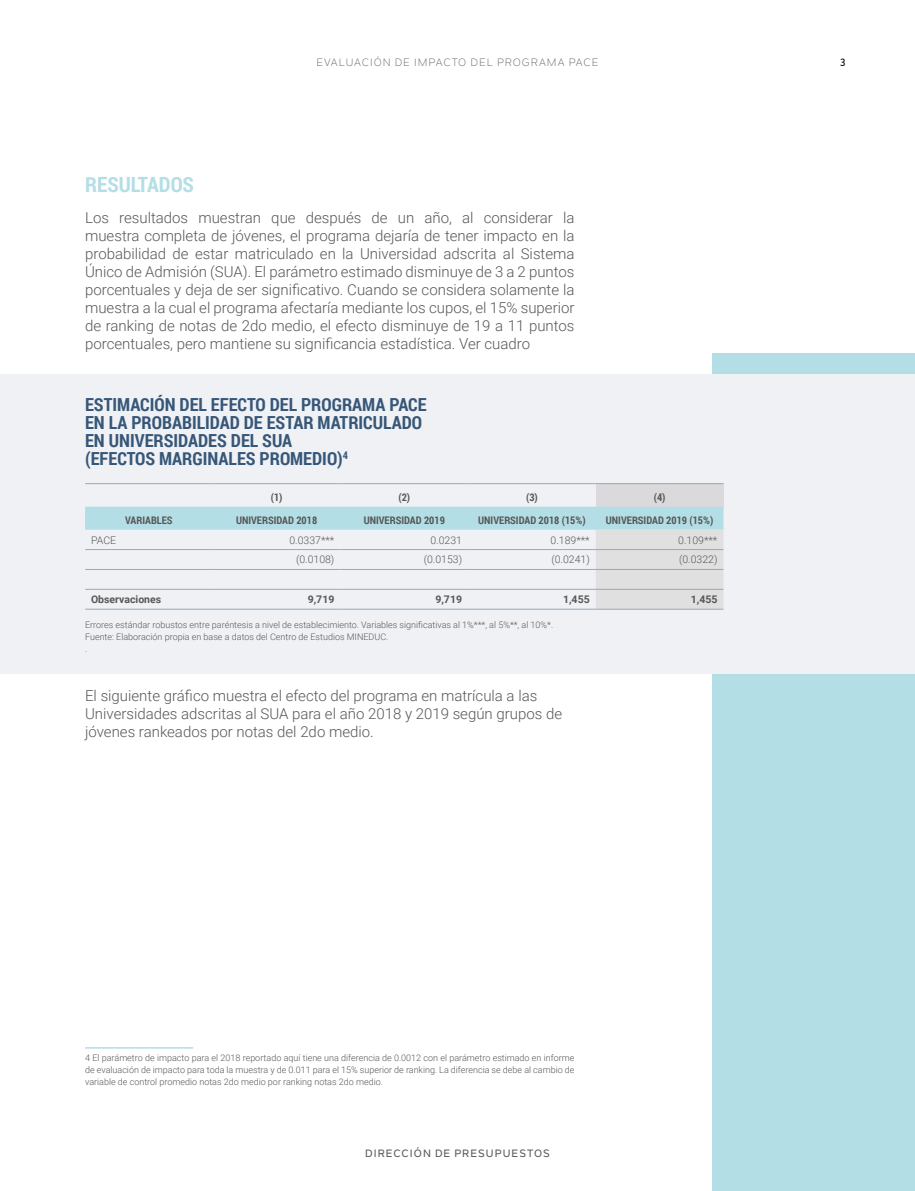
<style>
.page{position:relative;width:915px;height:1191px;background:#fff}
.page>*{position:absolute;margin:0;border:0;box-sizing:border-box;transform-origin:0 0}
.t1{font:700 21px "Roboto Condensed";color:#b4dee6}
.t2{font:700 18px/18px "Roboto Condensed";color:#365778}
.t3{font:300 15px/18px "Roboto";color:#575756;text-align:justify}
.t4{font:700 10.5px "Roboto Condensed";color:#575756}
.t5{font:300 10.5px "Roboto";color:#575756}
.t6{font:10.5px "Nolan Next";letter-spacing:.09em;color:#575756}
.t7{font:700 10.5px "Roboto";color:#575756}
.t8{font:500 10.5px "Nolan Next";letter-spacing:.1em;color:#575756}
.t9{font:500 10.5px "Nolan Next";color:#000}
.t10{font:300 9px/12px "Roboto";color:#575756}
</style>
<div class="page">
<div style="left:712px;top:353px;width:202px;height:838px;background:#b4dee6"></div>
<div style="left:0;top:374px;width:914px;height:300px;background:#f0f1f5"></div>
<div style="left:595px;top:483px;width:128px;height:23px;background:#dbd9db"></div>
<svg style="left:85px;top:506px;width:638px;height:103px"></svg>
<hr style="left:85px;top:549px;width:128px;height:1px;background:#98a9ba">
<hr style="left:213px;top:549px;width:127px;height:1px;background:#98a9ba">
<hr style="left:340px;top:549px;width:128px;height:1px;background:#98a9ba">
<hr style="left:468px;top:549px;width:127px;height:1px;background:#98a9ba">
<hr style="left:595px;top:549px;width:128px;height:1px;background:#98a9ba">
<hr style="left:85px;top:569px;width:128px;height:1px;background:#98a9ba">
<hr style="left:213px;top:569px;width:127px;height:1px;background:#98a9ba">
<hr style="left:340px;top:569px;width:128px;height:1px;background:#98a9ba">
<hr style="left:468px;top:569px;width:127px;height:1px;background:#98a9ba">
<hr style="left:595px;top:569px;width:128px;height:1px;background:#98a9ba">
<hr style="left:85px;top:589px;width:128px;height:1px;background:#98a9ba">
<hr style="left:213px;top:589px;width:127px;height:1px;background:#98a9ba">
<hr style="left:340px;top:589px;width:128px;height:1px;background:#98a9ba">
<hr style="left:468px;top:589px;width:127px;height:1px;background:#98a9ba">
<hr style="left:595px;top:589px;width:128px;height:1px;background:#98a9ba">
<hr style="left:85px;top:609px;width:128px;height:1px;background:#98a9ba">
<hr style="left:213px;top:609px;width:127px;height:1px;background:#98a9ba">
<hr style="left:340px;top:609px;width:128px;height:1px;background:#98a9ba">
<hr style="left:468px;top:609px;width:127px;height:1px;background:#98a9ba">
<hr style="left:595px;top:609px;width:128px;height:1px;background:#98a9ba">
<hr style="left:85px;top:483px;width:128px;height:1px;background:#98a9ba">
<hr style="left:213px;top:483px;width:127px;height:1px;background:#98a9ba">
<hr style="left:340px;top:483px;width:128px;height:1px;background:#98a9ba">
<hr style="left:468px;top:483px;width:127px;height:1px;background:#98a9ba">
<hr style="left:595px;top:483px;width:128px;height:1px;background:#98a9ba">
<hr style="left:85px;top:1047px;width:108px;height:1px;background:#b4dee6">
<p class="t6" style="left:316px;top:56px;width:284px">EVALUACIÓN DE IMPACTO DEL PROGRAMA PACE</p>
<h1 class="t1" style="left:85px;top:170px;width:110px">RESULTADOS</h1>
<p class="t3" style="left:85px;top:208px;width:490px">Los resultados muestran que después de un año, al considerar la muestra completa de jóvenes, el programa dejaría de tener impacto en la probabilidad de estar matriculado en la Universidad adscrita al Sistema Único de Admisión (SUA). El parámetro estimado disminuye de 3 a 2 puntos porcentuales y deja de ser significativo. Cuando se considera solamente la muestra a la cual el programa afectaría mediante los cupos, el 15% superior de ranking de notas de 2do medio, el efecto disminuye de 19 a 11 puntos porcentuales, pero mantiene su significancia estadística. Ver cuadro</p>
<p class="t2" style="left:85px;top:394px;width:343px">ESTIMACIÓN DEL EFECTO DEL PROGRAMA PACE EN LA PROBABILIDAD DE ESTAR MATRICULADO EN UNIVERSIDADES DEL SUA<br>(EFECTOS MARGINALES PROMEDIO)<sup>4</sup></p>
<p class="t4" style="left:271px;top:489px;width:13px">(1)</p>
<p class="t4" style="left:398px;top:489px;width:13px">(2)</p>
<p class="t4" style="left:526px;top:489px;width:13px">(3)</p>
<p class="t4" style="left:653px;top:489px;width:13px">(4)</p>
<p class="t4" style="left:125px;top:512px;width:49px">VARIABLES</p>
<p class="t4" style="left:236px;top:512px;width:83px">UNIVERSIDAD 2018</p>
<p class="t4" style="left:363px;top:512px;width:83px">UNIVERSIDAD 2019</p>
<p class="t4" style="left:478px;top:512px;width:109px">UNIVERSIDAD 2018 (15%)</p>
<p class="t4" style="left:605px;top:512px;width:109px">UNIVERSIDAD 2019 (15%)</p>
<p class="t5" style="left:91px;top:532px;width:27px">PACE</p>
<p class="t5" style="left:289px;top:532px;width:46px">0.0337***</p>
<p class="t5" style="left:430px;top:532px;width:33px">0.0231</p>
<p class="t5" style="left:550px;top:532px;width:41px">0.189***</p>
<p class="t5" style="left:678px;top:532px;width:41px">0.109***</p>
<p class="t5" style="left:296px;top:552px;width:40px">(0.0108)</p>
<p class="t5" style="left:423px;top:552px;width:40px">(0.0153)</p>
<p class="t5" style="left:551px;top:552px;width:40px">(0.0241)</p>
<p class="t5" style="left:678px;top:552px;width:40px">(0.0322)</p>
<p class="t7" style="left:91px;top:592px;width:72px">Observaciones</p>
<p class="t7" style="left:307px;top:592px;width:28px">9,719</p>
<p class="t7" style="left:435px;top:592px;width:28px">9,719</p>
<p class="t7" style="left:563px;top:592px;width:28px">1,455</p>
<p class="t7" style="left:690px;top:592px;width:28px">1,455</p>
<p class="t10" style="left:85px;top:619px;width:469px">Errores estándar robustos entre paréntesis a nivel de establecimiento. Variables significativas al 1%***, al 5%**, al 10%*.<br>Fuente: Elaboración propia en base a datos del Centro de Estudios MINEDUC.<br>.</p>
<p class="t3" style="left:85px;top:686px;width:478px;text-align:left">El siguiente gráfico muestra el efecto del programa en matrícula a las<br>Universidades adscritas al SUA para el año 2018 y 2019 según grupos de jóvenes rankeados por notas del 2do medio.</p>
<p class="t9" style="left:839px;top:56px;width:7px">3</p>
<p class="t10" style="left:85px;top:1051px;width:490px;text-align:justify">4 El parámetro de impacto para el 2018 reportado aquí tiene una diferencia de 0.0012 con el parámetro estimado en informe de evaluación de impacto para toda la muestra y de 0.011 para el 15% superior de ranking. La diferencia se debe al cambio de variable de control promedio notas 2do medio por ranking notas 2do medio.</p>
<p class="t8" style="left:365px;top:1147px;width:186px">DIRECCIÓN DE PRESUPUESTOS</p>
</div>
